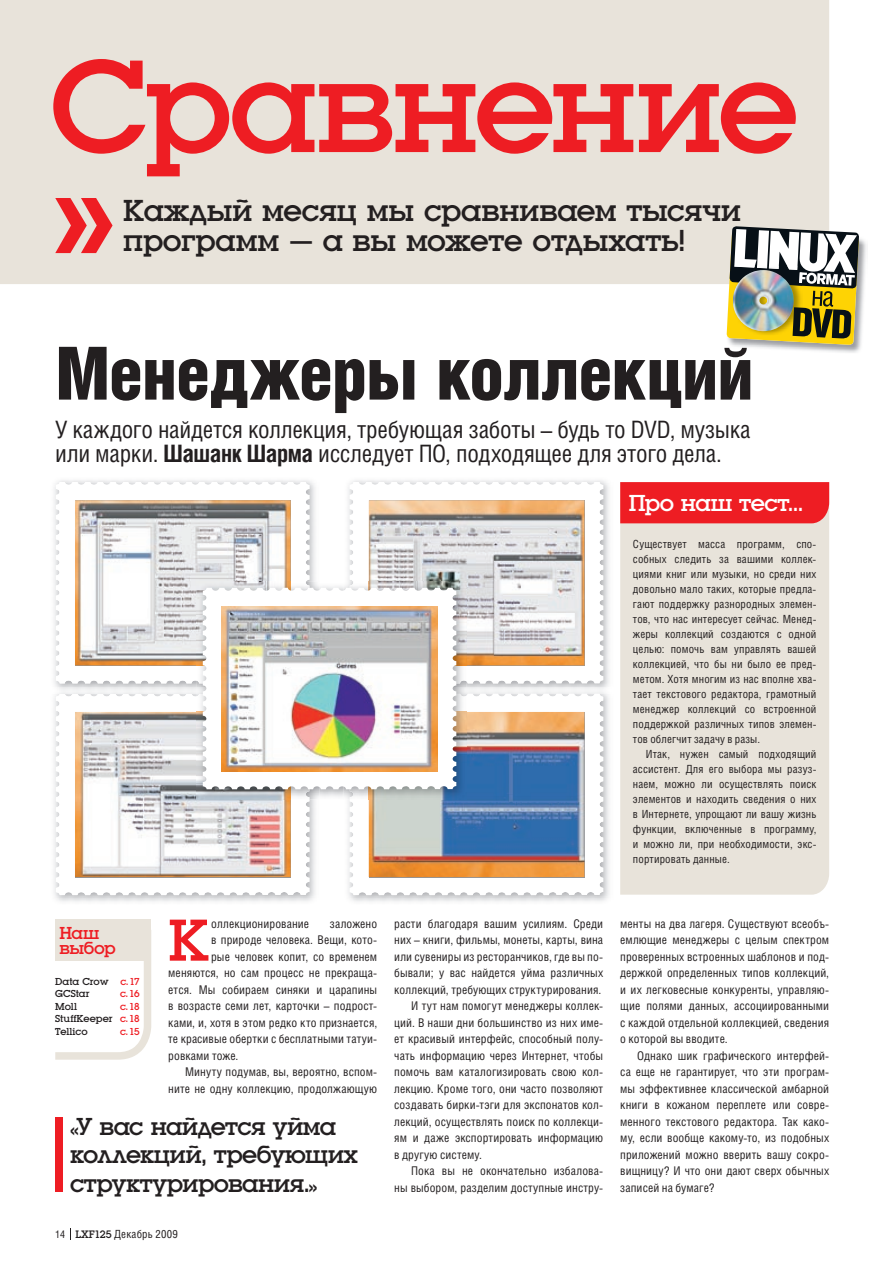
<style>
.page{position:relative;width:893px;height:1263px;background:#fff}
.page>*{position:absolute;margin:0;border:0;box-sizing:border-box;transform-origin:0 0}
.t1{font:136.5px "Luga";letter-spacing:-.025em;color:#ee1d23}
.t2{font:900 73.5px "Helios Cond";letter-spacing:-.02em;color:#231f20}
.t3{font:61.2px "Luga";color:#ee1d23}
.t4{font:31.5px/30px "Luga";letter-spacing:-.01em;color:#231f20}
.t5{font:25.5px/28.5px "Luga";letter-spacing:-.025em;color:#231f20}
.t6{font:24px/24px "Helios Cond";letter-spacing:-.01em;color:#231f20}
.t7{font:24px "Luga";letter-spacing:-.02em;color:#fff}
.t8{font:18px/15px "Luga";letter-spacing:-.025em;color:#ee1d23}
.t9{font:12px/16.5px "Helios Cond";letter-spacing:.01em;color:#231f20;text-align:justify}
.t10{font:11.25px/15px "Helios Cond";letter-spacing:.01em;color:#231f20;text-align:justify}
.t11{font:10.5px/12.5px "Luga";letter-spacing:-.005em;color:#231f20}
.t12{font:10.5px "Luga";color:#ee1d23}
.s1{font-weight:700}
.s2{color:#ee1d23}
.s3{font-size:10.5px}
.s4{font-family:"Luga"}
</style>
<div class="page">
<svg style="left:70px;top:1228px;width:1px;height:12px"></svg>
<div style="left:0;top:0;width:829px;height:284px;background:#e8e3da"></div>
<div style="left:620px;top:523px;width:209px;height:372px;background:#e8e3da"></div>
<img style="left:733px;top:239px;width:133px;height:114px">
<img style="left:726px;top:226px;width:133px;height:119px">
<svg style="left:55px;top:198px;width:58px;height:55px"></svg>
<div style="left:55px;top:1117px;width:8px;height:75px;background:#ee1d23"></div>
<svg style="left:55px;top:961px;width:96px;height:99px"></svg>
<div style="left:55px;top:919px;width:96px;height:42px;background:#e8e3da"></div>
<img style="left:54px;top:799px;width:261px;height:103px">
<svg style="left:56px;top:694px;width:253px;height:201px"></svg>
<img style="left:75px;top:712px;width:216px;height:165px">
<img style="left:54px;top:480px;width:143px;height:213px">
<svg style="left:56px;top:482px;width:253px;height:201px"></svg>
<img style="left:75px;top:500px;width:216px;height:165px">
<svg style="left:350px;top:482px;width:253px;height:201px"></svg>
<img style="left:369px;top:500px;width:215px;height:165px">
<img style="left:466px;top:688px;width:143px;height:207px">
<svg style="left:350px;top:694px;width:253px;height:201px"></svg>
<img style="left:369px;top:712px;width:215px;height:165px">
<img style="left:197px;top:694px;width:112px;height:105px">
<img style="left:197px;top:712px;width:94px;height:87px">
<img style="left:197px;top:582px;width:94px;height:83px">
<img style="left:350px;top:582px;width:116px;height:101px">
<img style="left:369px;top:582px;width:97px;height:83px">
<img style="left:456px;top:688px;width:10px;height:5px">
<img style="left:350px;top:694px;width:116px;height:105px">
<img style="left:369px;top:712px;width:97px;height:87px">
<svg style="left:203px;top:588px;width:253px;height:201px"></svg>
<img style="left:222px;top:606px;width:215px;height:165px">
<div style="left:620px;top:482px;width:209px;height:41px;background:#ee1d23"></div>
<h1 class="t1" style="left:50px;top:41px;width:750px">Сравнение</h1>
<h3 class="t4" style="left:123px;top:196px;width:619px">Каждый месяц мы сравниваем тысячи программ – а вы можете отдыхать!</h3>
<h2 class="t2" style="left:55px;top:331px;width:700px">Менед же ры кол лек ций</h2>
<h3 class="t6" style="left:55px;top:416px;width:697px">У ка ж до го най дет ся кол лек ция, тре бую щая за бо ты – будь то DVD, му зы ка или мар ки. <span class="s1">Ша шанк Шар ма</span> ис сле ду ет ПО, под хо дя щее для это го де ла.</h3>
<h3 class="t7" style="left:629px;top:491px;width:176px">Про наш тест…</h3>
<p class="t10" style="left:633px;top:536px;width:185px">Су ще ст ву ет мас са про грамм, спо&shy;соб ных сле дить за ва ши ми кол лек&shy;ция ми книг или му зы ки, но сре ди них до воль но ма ло та ких, ко то рые пред ла&shy;га ют под держ ку раз но род ных эле мен&shy;тов, что нас ин те ре су ет сей час. Ме нед&shy;же ры кол лек ций соз да ют ся с од ной це лью: по мочь вам управ лять ва шей кол лек ци ей, что бы ни бы ло ее пред&shy;ме том. Хо тя мно гим из нас впол не хва&shy;та ет тек сто во го ре дак то ра, гра мот ный ме нед жер кол лек ций со встро ен ной под держ кой раз лич ных ти пов эле мен&shy;тов об лег чит за да чу в ра зы.</p>
<p class="t10" style="left:633px;top:746px;width:185px;text-indent:13px">Итак, ну жен са мый под хо дя щий ас си стент. Для его вы бо ра мы ра зуз&shy;на ем, мож но ли осу ще ст в лять по иск эле мен тов и на хо дить све де ния о них в Ин тер не те, уп ро ща ют ли ва шу жизнь функ ции, вклю чен ные в про грам му, и мож но ли, при не об хо ди мо сти, экс&shy;пор ти ро вать дан ные.</p>
<h3 class="t8" style="left:60px;top:925px;width:58px">Наш выбор</h3>
<p class="t11" style="left:55px;top:975px;width:86px">Data Crow <span class="s2">с. 17<br></span>GCStar</p>
<p class="t12" style="left:120px;top:988px;width:21px">с. 16</p>
<p class="t11" style="left:55px;top:1000px;width:86px;text-align:justify;text-indent:65px"><span class="s2">с. 18<br></span>StuffKeeper <span class="s2">с. 18<br></span>Tellico</p>
<p class="t11" style="left:55px;top:1000px;width:23px">Moll</p>
<p class="t12" style="left:120px;top:1026px;width:21px">с. 15</p>
<h3 class="t3" style="left:168px;top:911px;width:43px">К</h3>
<p class="t9" style="left:211px;top:915px;width:100px">ол лек циониро вание</p>
<p class="t9" style="left:330px;top:915px;width:49px">за ло же но</p>
<p class="t9" style="left:211px;top:931px;width:168px">в при ро де че ло ве ка. Ве щи, ко то-</p>
<p class="t9" style="left:211px;top:948px;width:168px">рые че ло век ко пит, со вре менем</p>
<p class="t9" style="left:168px;top:964px;width:210px">ме ня ют ся, но сам про цесс не пре кра ща-</p>
<p class="t9" style="left:168px;top:981px;width:210px">ет ся. Мы со би ра ем си ня ки и ца ра пи ны</p>
<p class="t9" style="left:168px;top:997px;width:210px">в воз расте се ми лет, кар точ ки – под ро ст-</p>
<p class="t9" style="left:168px;top:1014px;width:210px">ка ми, и, хо тя в этом ред ко кто при зна ет ся,</p>
<p class="t9" style="left:168px;top:1030px;width:210px">те кра си вые оберт ки с бес плат ны ми та туи-</p>
<p class="t9" style="left:168px;top:1047px;width:72px">ров ка ми то же.</p>
<p class="t9" style="left:185px;top:1063px;width:193px">Ми ну ту по ду мав, вы, ве ро ят но, вспом-</p>
<p class="t9" style="left:168px;top:1080px;width:210px">ните не одну кол лек цию, про дол жающую</p>
<h3 class="t5" style="left:70px;top:1112px;width:290px">«У вас най дет ся уйма коллекций, требующих струк ту ри ро ва ния.»</h3>
<p class="t10" style="left:55px;top:1226px;width:124px"><span class="s3">14</span> <span class="s4">LXF125</span> Декабрь 2009</p>
<p class="t9" style="left:394px;top:915px;width:210px">расти бла го да ря ва шим уси ли ям. Сре ди</p>
<p class="t9" style="left:394px;top:931px;width:210px">них – книги, филь мы, монеты, кар ты, ви на</p>
<p class="t9" style="left:394px;top:948px;width:210px">или су вениры из ресто ран чи ков, где вы по-</p>
<p class="t9" style="left:394px;top:964px;width:210px">бы ва ли; у вас най дет ся уй ма раз лич ных</p>
<p class="t9" style="left:394px;top:981px;width:209px">кол лек ций, требующих струк турирования.</p>
<p class="t9" style="left:411px;top:997px;width:193px">И тут нам по мо гут менед же ры кол лек-</p>
<p class="t9" style="left:394px;top:1014px;width:210px">ций. В на ши дни боль шин ство из них име-</p>
<p class="t9" style="left:394px;top:1030px;width:210px">ет кра си вый ин тер фейс, спо соб ный по лу-</p>
<p class="t9" style="left:394px;top:1047px;width:210px">чать ин фор ма цию че рез Ин тернет, что бы</p>
<p class="t9" style="left:394px;top:1063px;width:210px">по мочь вам ка та ло ги зи ро вать свою кол-</p>
<p class="t9" style="left:394px;top:1080px;width:210px">лек цию. Кро ме то го, они часто по зво ля ют</p>
<p class="t9" style="left:394px;top:1096px;width:210px">соз да вать бир ки-тэ ги для экс по на тов кол-</p>
<p class="t9" style="left:394px;top:1113px;width:210px">лек ций, осу ще ств лять по иск по кол лек ци-</p>
<p class="t9" style="left:394px;top:1129px;width:210px">ям и да же экс пор ти ро вать ин фор ма цию</p>
<p class="t9" style="left:394px;top:1146px;width:89px">в дру гую систе му.</p>
<p class="t9" style="left:411px;top:1162px;width:193px">По ка вы не окон ча тель но из ба ло ва-</p>
<p class="t9" style="left:394px;top:1179px;width:210px">ны вы бо ром, раз де лим доступ ные ин ст ру-</p>
<p class="t9" style="left:620px;top:915px;width:210px">мен ты на два ла ге ря. Су ще ству ют все объ&shy;ем лю щие менед же ры с це лым спек тром про ве рен ных встро ен ных шаб ло нов и под&shy;держ кой оп ре де лен ных ти пов кол лек ций, и их лег ко вес ные кон ку рен ты, управ ляю&shy;щие по ля ми дан ных, ас со ции ро ван ны ми с ка ж дой от дель ной кол лек ци ей, све дения о ко то рой вы вво ди те.</p>
<p class="t9" style="left:620px;top:1047px;width:211px;text-indent:17px">Од на ко шик гра фи че ско го ин тер фей&shy;са еще не га ран ти ру ет, что эти про грам&shy;мы эф фек тивнее клас си че ской ам бар ной книги в ко жа ном пе ре пле те или со вре&shy;мен но го тек сто во го ре дак то ра. Так ка ко&shy;му, ес ли во об ще ка ко му-то, из по доб ных при ло жений мож но вве рить ва шу со кро&shy;вищницу? И что они да ют сверх обыч ных запи сей на бу ма ге?</p>
</div>
